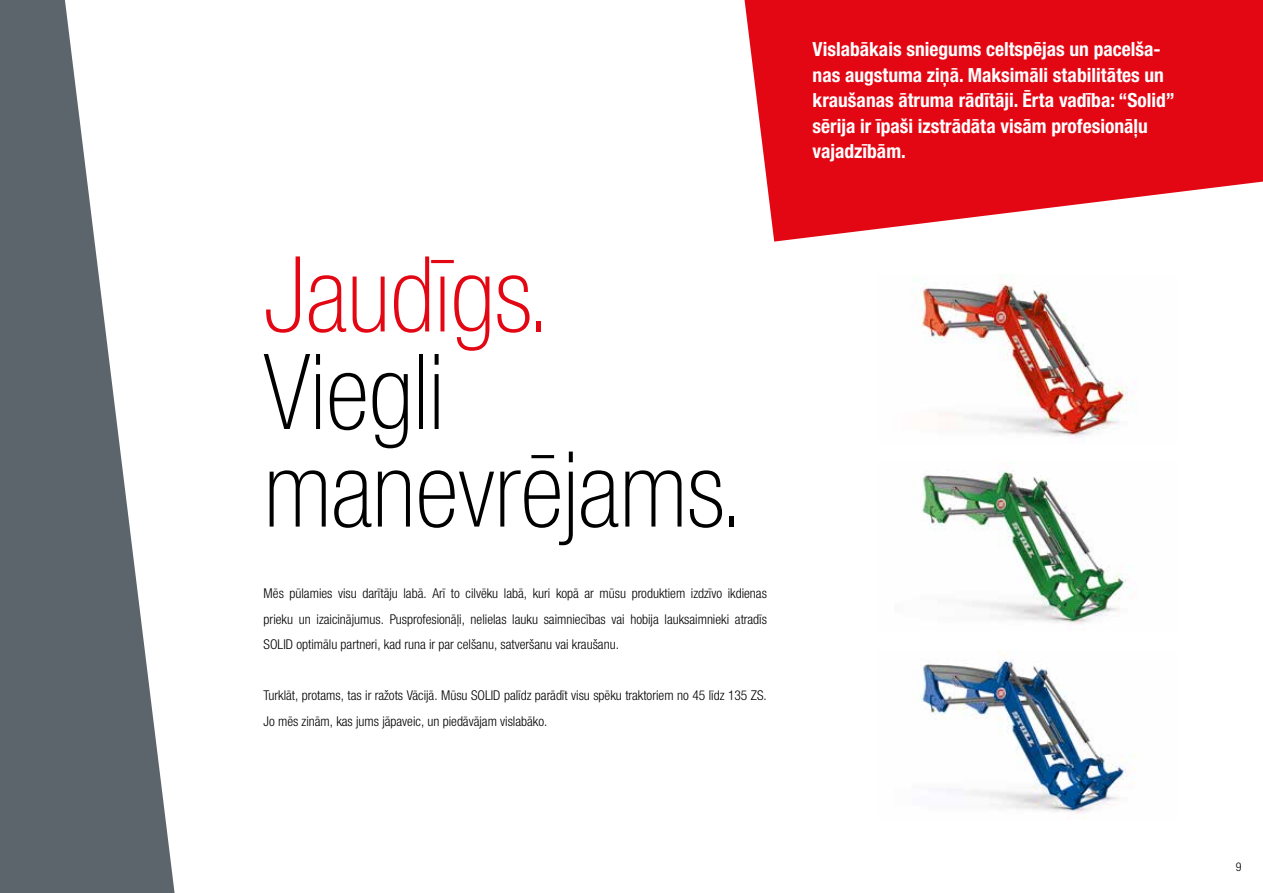
<style>
.page{position:relative;width:1263px;height:893px;background:#fff}
.page>*{position:absolute;margin:0;border:0;box-sizing:border-box;transform-origin:0 0}
.t1{font:100 condensed 105px/97.5px "Helvetica Neue LT Com";color:#000}
.t2{font:100 condensed 105px "Helvetica Neue LT Com";color:#e30613}
.t3{font:700 condensed 19.5px/25.5px "Helvetica Neue LTW1 G";color:#fff}
.t4{font:300 condensed 13.5px/25.5px "Helvetica Neue LTW1 G";color:#000;text-align:justify}
.t5{font:300 condensed 12px "Helvetica Neue LTW1 G";color:#000}
</style>
<div class="page">
<svg style="left:0;top:0;width:175px;height:893px;fill:#5d656c"></svg>
<svg style="left:744px;top:0;width:519px;height:242px;background:#e72a35"></svg>
<img style="left:913px;top:274px;width:223px;height:168px">
<img style="left:922px;top:471px;width:206px;height:154px">
<img style="left:921px;top:651px;width:216px;height:168px">
<h1 class="t2" style="left:264px;top:235px;width:289px">Jaudīgs.</h1>
<h1 class="t1" style="left:264px;top:343px;width:482px">Viegli manevrējams.</h1>
<p class="t4" style="left:264px;top:581px;width:505px">Mēs pūlamies visu darītāju labā. Arī to cilvēku labā, kuri kopā ar mūsu produktiem izdzīvo ikdienas prieku un izaicinājumus. Pusprofesionāļi, nelielas lauku saimniecības vai hobija lauksaimnieki atradīs SOLID optimālu partneri, kad runa ir par celšanu, satveršanu vai kraušanu.</p>
<p class="t4" style="left:264px;top:683px;width:505px">Turklāt, protams, tas ir ražots Vācijā. Mūsu SOLID palīdz parādīt visu spēku traktoriem no 45 līdz 135 ZS.<br>Jo mēs zinām, kas jums jāpaveic, un piedāvājam vislabāko.</p>
<h2 class="t3" style="left:812px;top:37px;width:364px">Vislabākais sniegums celtspējas un pacelša&shy;nas augstuma ziņā. Maksimāli stabilitātes un kraušanas ātruma rādītāji. Ērta vadība: “Solid” sērija ir īpaši izstrādāta visām profesionāļu vajadzībām.</h2>
<p class="t5" style="left:1236px;top:860px;width:7px">9</p>
</div>
